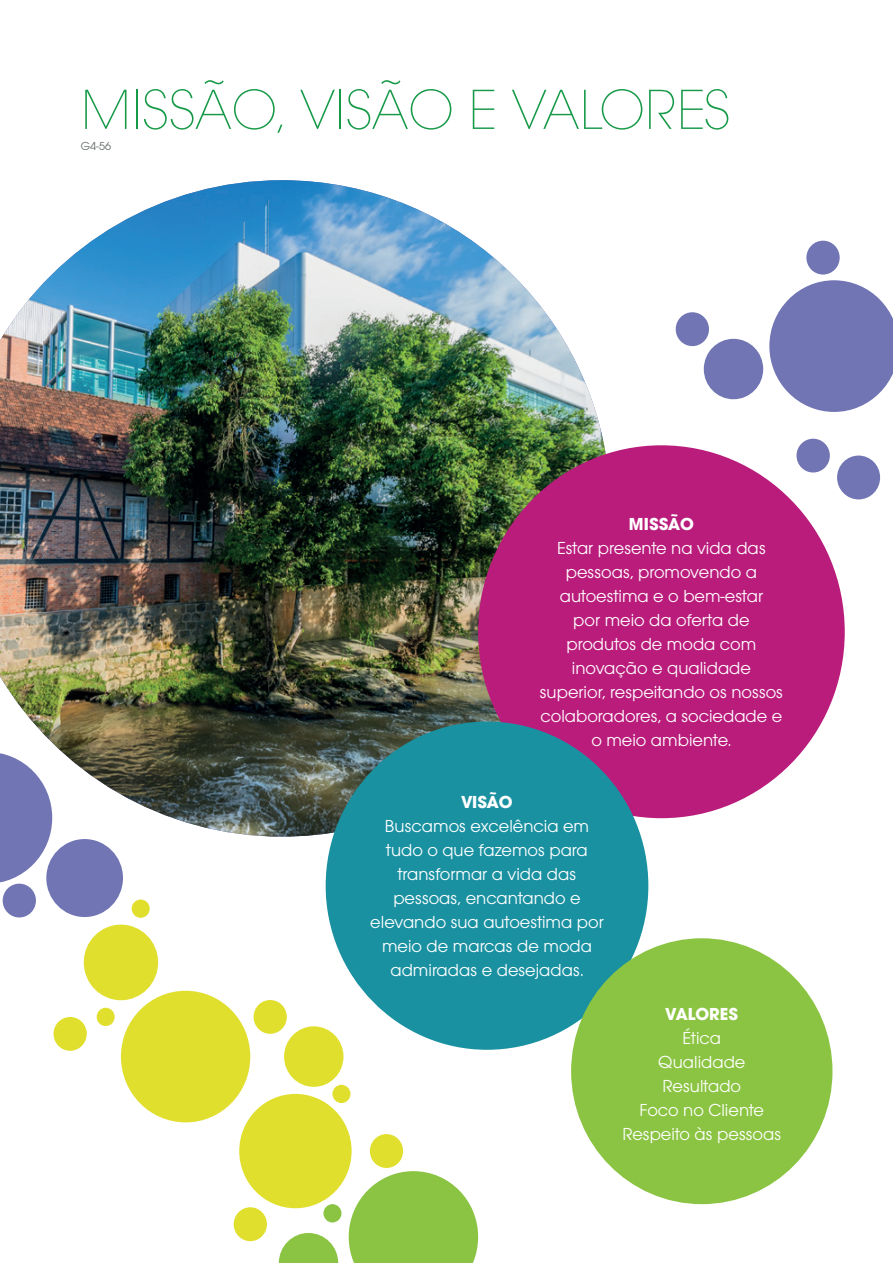
<style>
.page{position:relative;width:893px;height:1263px;background:#fff}
.page>*{position:absolute;margin:0;border:0;box-sizing:border-box;transform-origin:0 0}
.t1{font:200 58.5px "Avalon";color:#169a48}
.t2{font:18px/24px "Avalon";color:#fff;text-align:center}
.t3{font:700 18px "Avalon";color:#fff}
.t4{font:12px "Avalon";color:#656969}
</style>
<div class="page">
<img style="left:0;top:180px;width:610px;height:657px">
<div style="left:478px;top:445px;width:367px;height:373px;background:#ba1c7c;border-radius:50%"></div>
<div style="left:326px;top:721px;width:322px;height:329px;background:#1a91a1;border-radius:50%"></div>
<div style="left:571px;top:938px;width:261px;height:266px;background:#8bc442;border-radius:50%"></div>
<svg style="left:769px;top:280px;width:124px;height:132px"></svg>
<div style="left:676px;top:312px;width:33px;height:34px;background:#7175b4;border-radius:50%"></div>
<div style="left:806px;top:241px;width:34px;height:34px;background:#7175b4;border-radius:50%"></div>
<div style="left:796px;top:439px;width:34px;height:33px;background:#7175b4;border-radius:50%"></div>
<div style="left:837px;top:456px;width:43px;height:43px;background:#7175b4;border-radius:50%"></div>
<div style="left:704px;top:339px;width:59px;height:60px;background:#7175b4;border-radius:50%"></div>
<div style="left:234px;top:1207px;width:33px;height:34px;background:#e1df2e;border-radius:50%"></div>
<div style="left:332px;top:1085px;width:18px;height:18px;background:#e1df2e;border-radius:50%"></div>
<div style="left:121px;top:991px;width:129px;height:131px;background:#e1df2e;border-radius:50%"></div>
<svg style="left:0;top:752px;width:52px;height:132px"></svg>
<svg style="left:349px;top:1171px;width:129px;height:92px"></svg>
<svg style="left:279px;top:1233px;width:59px;height:30px"></svg>
<div style="left:284px;top:1026px;width:59px;height:61px;background:#e1df2e;border-radius:50%"></div>
<div style="left:3px;top:884px;width:33px;height:33px;background:#7175b4;border-radius:50%"></div>
<div style="left:53px;top:1017px;width:34px;height:34px;background:#e1df2e;border-radius:50%"></div>
<div style="left:254px;top:1000px;width:33px;height:34px;background:#e1df2e;border-radius:50%"></div>
<div style="left:132px;top:899px;width:18px;height:19px;background:#e1df2e;border-radius:50%"></div>
<div style="left:323px;top:1204px;width:18px;height:18px;background:#8bc442;border-radius:50%"></div>
<div style="left:97px;top:1008px;width:18px;height:18px;background:#e1df2e;border-radius:50%"></div>
<div style="left:84px;top:924px;width:74px;height:76px;background:#e1df2e;border-radius:50%"></div>
<div style="left:46px;top:839px;width:77px;height:78px;background:#7175b4;border-radius:50%"></div>
<div style="left:239px;top:1094px;width:113px;height:114px;background:#e1df2e;border-radius:50%"></div>
<div style="left:370px;top:1134px;width:33px;height:34px;background:#e1df2e;border-radius:50%"></div>
<h1 class="t1" style="left:81px;top:77px;width:651px">MISSÃO, VISÃO E VALORES</h1>
<p class="t4" style="left:81px;top:139px;width:32px">G4-56</p>
<p class="t3" style="left:629px;top:513px;width:67px">MISSÃO</p>
<p class="t2" style="left:540px;top:536px;width:245px">Estar presente na vida das pessoas, promovendo a autoestima e o bem-estar<br>por meio da oferta de produtos de moda com inovação e qualidade superior, respeitando os nossos colaboradores, a sociedade e o meio ambiente.</p>
<p class="t3" style="left:461px;top:791px;width:53px">VISÃO</p>
<p class="t2" style="left:370px;top:814px;width:235px">Buscamos excelência em tudo o que fazemos para transformar a vida das pessoas, encantando e elevando sua autoestima por meio de marcas de moda admiradas e desejadas.</p>
<p class="t3" style="left:666px;top:1003px;width:74px">VALORES</p>
<p class="t2" style="left:622px;top:1026px;width:160px">Ética<br>Qualidade<br>Resultado<br>Foco no Cliente<br>Respeito às pessoas</p>
</div>
